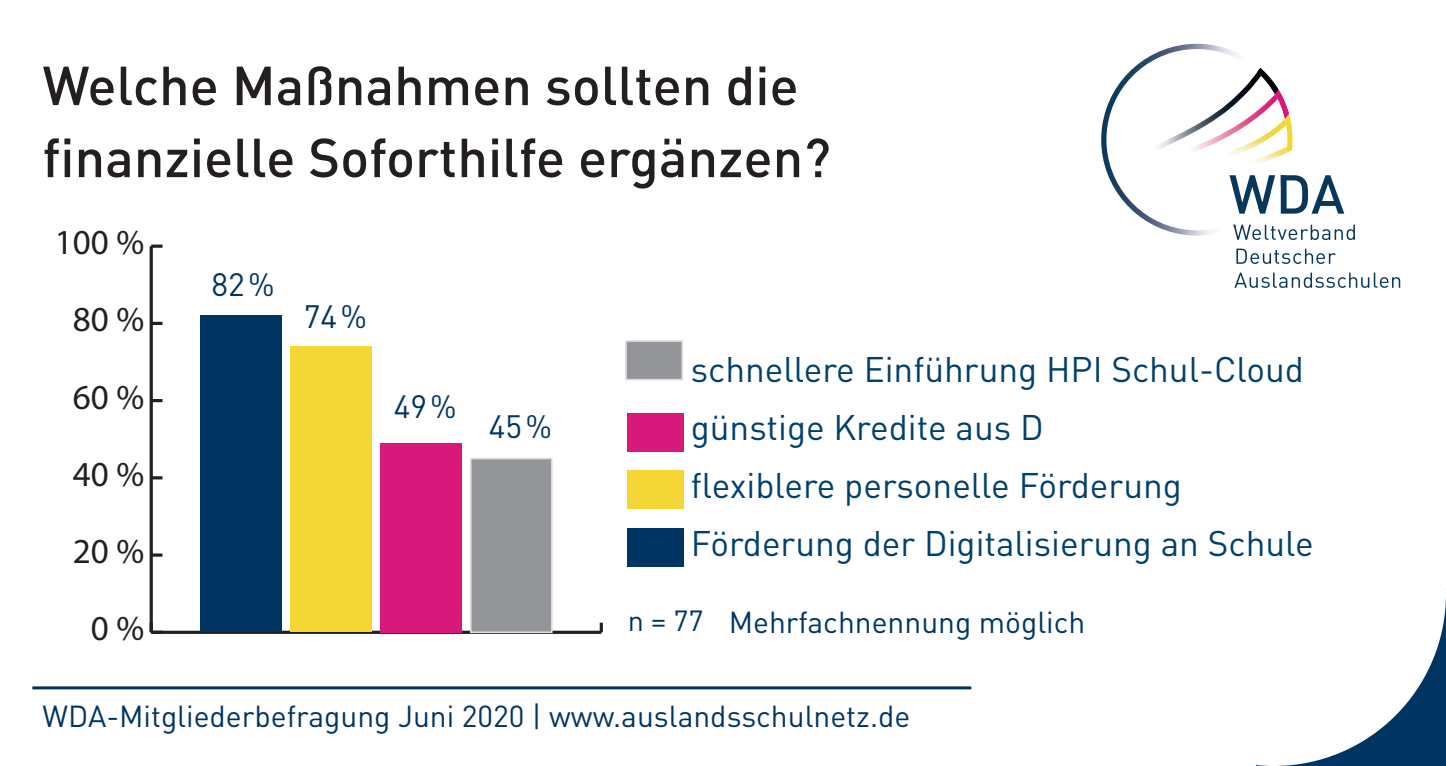
<style>
.page{position:relative;width:1446px;height:766px;background:#fff}
.page>*{position:absolute;margin:0;border:0;box-sizing:border-box;transform-origin:0 0}
.t1{font:500 54px/72px "DIN Pro";color:#231f20}
.t2{font:35.1px/57.9px "DIN Pro";color:#00406d}
.t3{font:35.1px "Myriad Pro";color:#231f20}
.t4{font:31.8px "DIN Pro";color:#003562}
.t5{font:30px "DIN Pro";color:#003562}
.t6{font:28.8px "DIN Pro";color:#003562}
</style>
<div class="page">
<hr style="left:32px;top:686px;width:939px;height:3px;background:#003562">
<hr style="left:151px;top:630px;width:450px;height:3px;background:#231f20">
<svg style="left:600px;top:622px;width:3px;height:10px"></svg>
<hr style="left:150px;top:246px;width:3px;height:386px;background:#231f20">
<svg style="left:152px;top:553px;width:10px;height:3px"></svg>
<svg style="left:153px;top:476px;width:9px;height:3px"></svg>
<svg style="left:153px;top:399px;width:9px;height:3px"></svg>
<svg style="left:153px;top:322px;width:9px;height:3px"></svg>
<svg style="left:151px;top:244px;width:11px;height:4px"></svg>
<div style="left:626px;top:341px;width:56px;height:38px;background:#939598"></div>
<div style="left:625px;top:340px;width:58px;height:40px;border:2px solid #dcdddf"></div>
<div style="left:471px;top:458px;width:81px;height:174px;background:#939598"></div>
<div style="left:470px;top:457px;width:82px;height:176px;border:2px solid #dcdddf"></div>
<div style="left:627px;top:412px;width:57px;height:39px;background:#d8197b"></div>
<div style="left:381px;top:443px;width:81px;height:189px;background:#d8197b"></div>
<div style="left:627px;top:470px;width:57px;height:39px;background:#f4d735"></div>
<div style="left:291px;top:346px;width:81px;height:286px;background:#f4d735"></div>
<div style="left:627px;top:528px;width:57px;height:39px;background:#003562"></div>
<div style="left:201px;top:315px;width:81px;height:317px;background:#003562"></div>
<svg style="left:1236px;top:248px;width:100px;height:16px"></svg>
<svg style="left:1234px;top:272px;width:166px;height:16px"></svg>
<img style="left:1101px;top:49px;width:121px;height:186px">
<svg style="left:1229px;top:175px;width:115px;height:38px"></svg>
<svg style="left:1233px;top:224px;width:122px;height:16px"></svg>
<img style="left:1231px;top:119px;width:55px;height:44px">
<img style="left:1285px;top:114px;width:7px;height:39px">
<img style="left:1187px;top:119px;width:96px;height:35px">
<img style="left:1278px;top:90px;width:11px;height:29px">
<img style="left:1156px;top:72px;width:122px;height:79px">
<img style="left:1257px;top:68px;width:21px;height:26px">
<svg style="left:1275px;top:89px;width:4px;height:5px"></svg>
<h1 class="t1" style="left:43px;top:44px;width:790px">Welche Maßnahmen sollten die finanzielle Soforthilfe ergänzen?</h1>
<p class="t3" style="left:55px;top:220px;width:91px">100 %</p>
<p class="t3" style="left:73px;top:298px;width:73px">80 %</p>
<p class="t3" style="left:73px;top:375px;width:73px">60 %</p>
<p class="t3" style="left:73px;top:452px;width:73px">40 %</p>
<p class="t3" style="left:73px;top:529px;width:73px">20 %</p>
<p class="t3" style="left:91px;top:606px;width:55px">0 %</p>
<p class="t4" style="left:212px;top:259px;width:65px">82%</p>
<p class="t4" style="left:304px;top:292px;width:65px">74%</p>
<p class="t4" style="left:394px;top:381px;width:65px">49%</p>
<p class="t4" style="left:489px;top:401px;width:65px">45%</p>
<p class="t2" style="left:691px;top:337px;width:624px">schnellere Einführung HPI Schul-Cloud günstige Kredite aus D<br>flexiblere personelle Förderung Förderung der Digitalisierung an Schule</p>
<p class="t6" style="left:628px;top:597px;width:77px">n = 77</p>
<p class="t5" style="left:729px;top:598px;width:358px">Mehrfachnennung möglich</p>
<p class="t5" style="left:43px;top:692px;width:869px">WDA-Mitgliederbefragung Juni 2020 | www.auslandsschulnetz.de</p>
</div>
